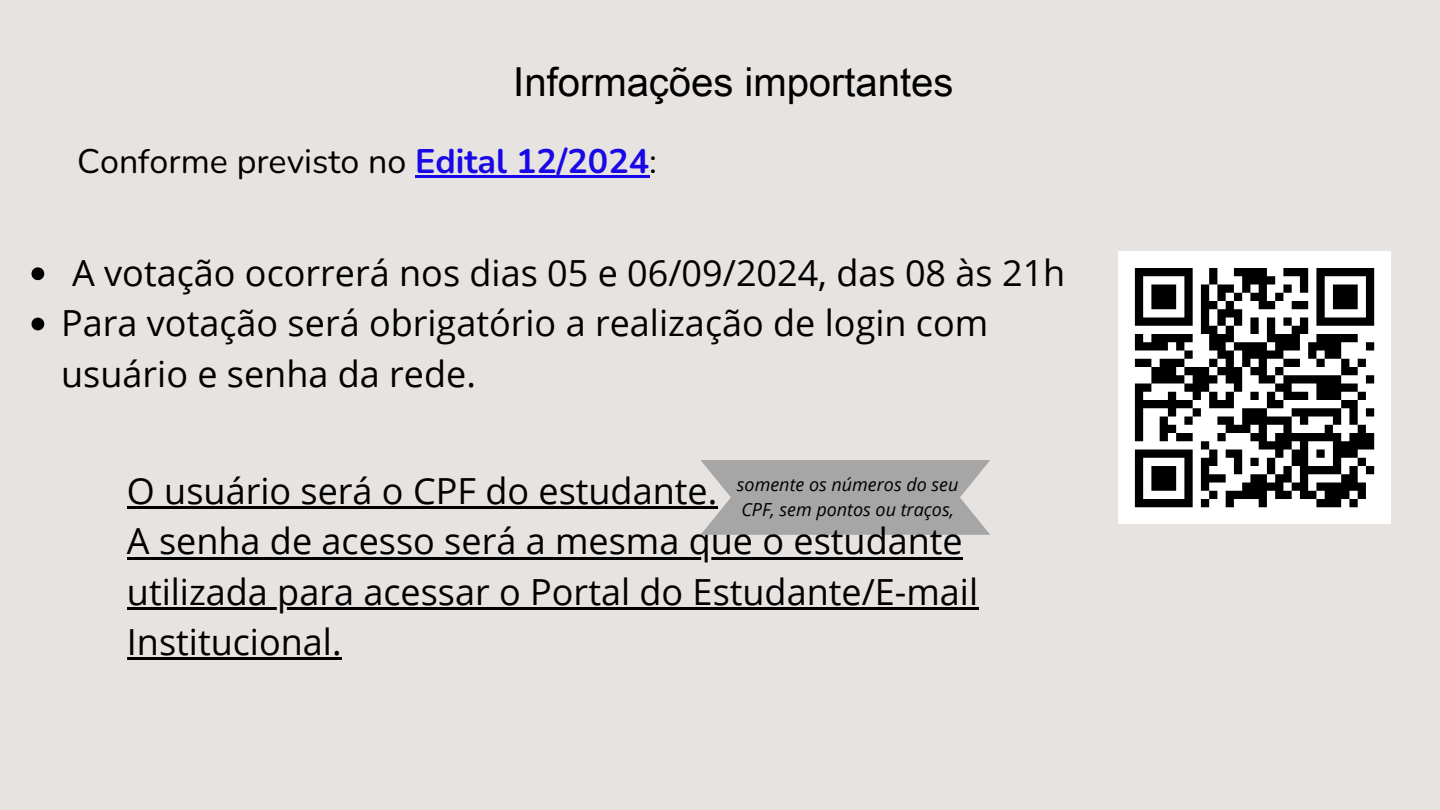
<style>
.page{position:relative;width:1440px;height:810px;background:#e6e3e1}
.page>*{position:absolute;margin:0;border:0;box-sizing:border-box;transform-origin:0 0}
.t1{font:40px "Arial Unicode MS";color:#000}
.t2{font:36px/50.2px "Open Sans";color:#000}
.t3{font:34px "Nunito";color:#000}
.t4{font:italic 18px/24.8px "Open Sans";color:#000}
.s1{font-weight:700;color:#1807e6}
</style>
<div class="page">
<div style="left:1118px;top:251px;width:273px;height:273px;background:#fff"></div>
<svg style="left:1134px;top:268px;width:241px;height:240px"></svg>
<svg style="left:701px;top:460px;width:289px;height:75px;background:#acacac"></svg>
<svg style="left:31px;top:267px;width:13px;height:13px"></svg>
<svg style="left:31px;top:318px;width:13px;height:12px"></svg>
<hr style="left:415px;top:175px;width:234px;height:3px;background:#1807e6">
<hr style="left:127px;top:506px;width:590px;height:3px;background:#000">
<hr style="left:127px;top:557px;width:836px;height:3px;background:#000">
<hr style="left:127px;top:607px;width:851px;height:3px;background:#000">
<hr style="left:127px;top:657px;width:215px;height:3px;background:#000">
<h1 class="t1" style="left:513px;top:53px;width:442px">Informações importantes</h1>
<p class="t3" style="left:77px;top:139px;width:581px">Conforme previsto no <span class="s1">Edital 12/2024</span>:</p>
<h2 class="t2" style="left:72px;top:247px;width:995px">A votação ocorrerá nos dias 05 e 06/09/2024, das 08 às 21h</h2>
<p class="t2" style="left:61px;top:297px;width:929px">Para votação será obrigatório a realização de login com usuário e senha da rede.</p>
<h1 class="t2" style="left:127px;top:465px;width:592px">O usuário será o CPF do estudante.</h1>
<p class="t2" style="left:127px;top:515px;width:837px">A senha de acesso será a mesma que o estudante</p>
<p class="t2" style="left:127px;top:566px;width:853px">utilizada para acessar o Portal do Estudante/E-mail<br>Institucional.</p>
<p class="t4" style="left:737px;top:472px;width:223px">somente os números do seu<br>CPF, sem pontos ou traços,</p>
</div>
